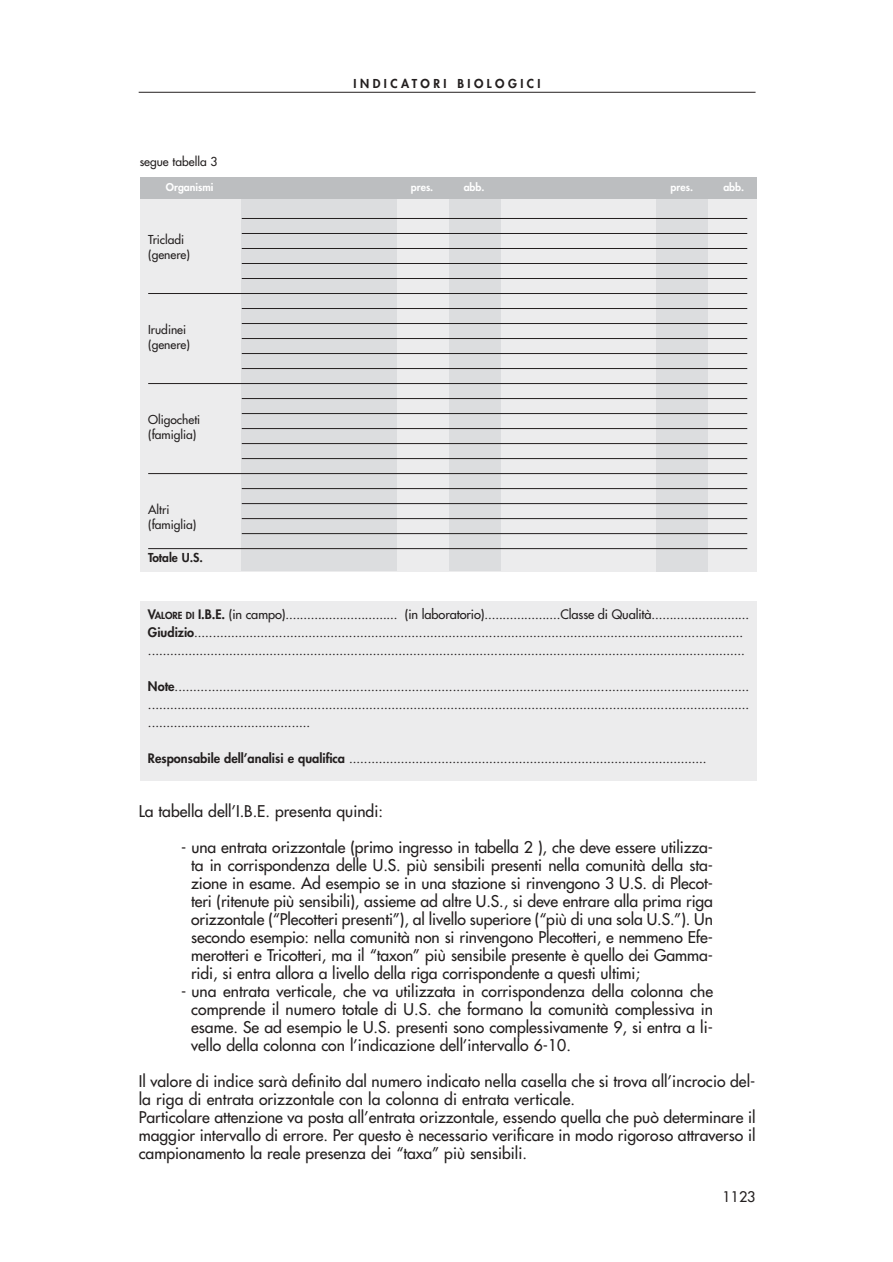
<style>
.page{position:relative;width:893px;height:1262px;background:#fff}
.page>*{position:absolute;margin:0;border:0;box-sizing:border-box;transform-origin:0 0}
.t1{font:15.75px/18px "Futura";color:#231f1f;text-align:justify}
.t2{font:14.25px "Futura";color:#231f1f}
.t3{font:12.75px/18px "Futura";letter-spacing:-.005em;color:#231f1f}
.t4{font:12px/15px "Futura";color:#231f1f}
.t5{font:800 12px "Futura";letter-spacing:.29em;color:#231f1f}
.t6{font:800 10.5px "Futura";color:#fff}
.s1{font-weight:800}
.s2{font-weight:800;font-size:9.6px}
</style>
<div class="page">
<hr style="left:139px;top:92px;width:616px;height:1px;background:#231f1f">
<div style="left:140px;top:183px;width:616px;height:388px;background:#ececed"></div>
<div style="left:241px;top:191px;width:156px;height:380px;background:#dcdddf"></div>
<div style="left:448px;top:192px;width:52px;height:379px;background:#dcdddf"></div>
<div style="left:655px;top:192px;width:52px;height:379px;background:#dcdddf"></div>
<hr style="left:242px;top:218px;width:505px;height:1px;background:#231f1f">
<hr style="left:242px;top:233px;width:505px;height:1px;background:#231f1f">
<hr style="left:242px;top:248px;width:505px;height:1px;background:#231f1f">
<hr style="left:242px;top:263px;width:505px;height:1px;background:#231f1f">
<hr style="left:242px;top:278px;width:505px;height:1px;background:#231f1f">
<hr style="left:148px;top:293px;width:599px;height:1px;background:#231f1f">
<hr style="left:242px;top:308px;width:505px;height:1px;background:#231f1f">
<hr style="left:242px;top:323px;width:505px;height:1px;background:#231f1f">
<hr style="left:242px;top:338px;width:505px;height:1px;background:#231f1f">
<hr style="left:242px;top:353px;width:505px;height:1px;background:#231f1f">
<hr style="left:242px;top:368px;width:505px;height:1px;background:#231f1f">
<hr style="left:148px;top:383px;width:599px;height:1px;background:#231f1f">
<hr style="left:242px;top:398px;width:505px;height:1px;background:#231f1f">
<hr style="left:242px;top:413px;width:505px;height:1px;background:#231f1f">
<hr style="left:242px;top:428px;width:505px;height:1px;background:#231f1f">
<hr style="left:242px;top:443px;width:505px;height:1px;background:#231f1f">
<hr style="left:242px;top:458px;width:505px;height:1px;background:#231f1f">
<hr style="left:148px;top:473px;width:599px;height:1px;background:#231f1f">
<hr style="left:242px;top:488px;width:505px;height:1px;background:#231f1f">
<hr style="left:242px;top:503px;width:505px;height:1px;background:#231f1f">
<hr style="left:242px;top:518px;width:505px;height:1px;background:#231f1f">
<hr style="left:242px;top:533px;width:505px;height:1px;background:#231f1f">
<hr style="left:148px;top:548px;width:599px;height:1px;background:#231f1f">
<div style="left:140px;top:178px;width:616px;height:21px;background:#bcbec0"></div>
<div style="left:140px;top:602px;width:616px;height:179px;background:#ececed"></div>
<p class="t4" style="left:140px;top:155px;width:79px">segue tabella 3</p>
<p class="t5" style="left:353px;top:78px;width:188px">INDICATORI BIOLOGICI</p>
<p class="t6" style="left:166px;top:182px;width:49px">Organismi</p>
<p class="t6" style="left:411px;top:182px;width:24px">pres.</p>
<p class="t6" style="left:463px;top:182px;width:22px">abb.</p>
<p class="t6" style="left:670px;top:182px;width:24px">pres.</p>
<p class="t6" style="left:723px;top:182px;width:22px">abb.</p>
<p class="t4" style="left:148px;top:233px;width:43px">Tricladi (genere)</p>
<p class="t4" style="left:148px;top:323px;width:43px">Irudinei (genere)</p>
<p class="t4" style="left:148px;top:413px;width:54px">Oligocheti (famiglia)</p>
<p class="t4" style="left:148px;top:503px;width:50px">Altri (famiglia)</p>
<p class="t5" style="left:148px;top:552px;width:56px">Totale U.S.</p>
<p class="t3" style="left:148px;top:606px;width:602px"><span class="s1">V</span><span class="s2">ALORE DI</span> <span class="s1">I.B.E.</span> (in campo)............................... (in laboratorio).....................Classe di Qualità...........................<br><span class="s1">Giudizio</span>..................................................................................................................................................... ..................................................................................................................................................................</p>
<p class="t3" style="left:148px;top:678px;width:602px;text-align:justify"><span class="s1">Note</span>........................................................................................................................................................... ................................................................................................................................................................... ............................................</p>
<p class="t3" style="left:148px;top:750px;width:560px"><span class="s1">Responsabile dell’analisi e qualifica</span> .................................................................................................</p>
<p class="t1" style="left:139px;top:803px;width:246px">La tabella dell’I.B.E. presenta quindi:</p>
<p class="t1" style="left:191px;top:839px;width:523px;text-indent:-10px">- una entrata orizzontale (primo ingresso in tabella 2 ), che deve essere utilizza&shy;ta in corrispondenza delle U.S. più sensibili presenti nella comunità della sta&shy;zione in esame. Ad esempio se in una stazione si rinvengono 3 U.S. di Plecot&shy;teri (ritenute più sensibili), assieme ad altre U.S., si deve entrare alla prima riga orizzontale (“Plecotteri presenti”), al livello superiore (“più di una sola U.S.”). Un secondo esempio: nella comunità non si rinvengono Plecotteri, e nemmeno Efe&shy;merotteri e Tricotteri, ma il “taxon” più sensibile presente è quello dei Gamma&shy;ridi, si entra allora a livello della riga corrispondente a questi ultimi;</p>
<p class="t1" style="left:191px;top:983px;width:523px;text-indent:-10px">- una entrata verticale, che va utilizzata in corrispondenza della colonna che comprende il numero totale di U.S. che formano la comunità complessiva in esame. Se ad esempio le U.S. presenti sono complessivamente 9, si entra a li&shy;vello della colonna con l’indicazione dell’intervallo 6-10.</p>
<p class="t1" style="left:139px;top:1073px;width:618px;text-align:left">Il valore di indice sarà definito dal numero indicato nella casella che si trova all’incrocio del&shy;la riga di entrata orizzontale con la colonna di entrata verticale.<br>Particolare attenzione va posta all’entrata orizzontale, essendo quella che può determinare il maggior intervallo di errore. Per questo è necessario verificare in modo rigoroso attraverso il campionamento la reale presenza dei “taxa” più sensibili.</p>
<p class="t2" style="left:722px;top:1189px;width:34px">1123</p>
</div>
